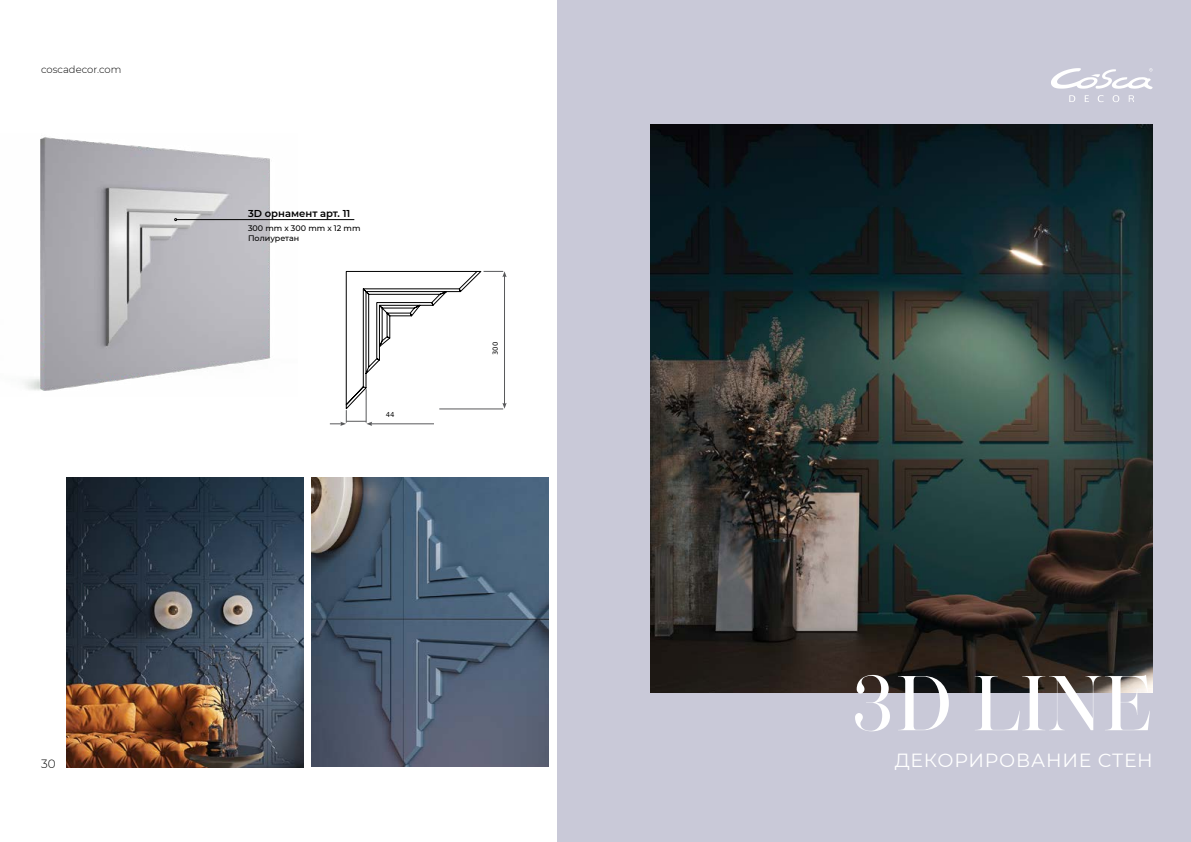
<style>
.page{position:relative;width:1191px;height:842px;background:#fff}
.page>*{position:absolute;margin:0;border:0;box-sizing:border-box;transform-origin:0 0}
.t1{font:500 75px "Vogue Highline Serif";color:#fff}
.t2{font:19px "Montserrat";letter-spacing:.04em;color:#fff}
.t3{font:300 12px "Montserrat";color:#000}
.t4{font:600 10px "Montserrat";color:#000}
.t5{font:300 10px "Montserrat";color:#000}
.t6{font:500 8px/9.6px "Montserrat";color:#000}
.t7{font:7px "Lucida Sans";color:#000}
.s1{font-weight:300;font-size:12px;color:#000}
</style>
<div class="page">
<img style="left:25px;top:137px;width:273px;height:254px">
<div style="left:557px;top:0;width:634px;height:842px;background:#c9c9d8"></div>
<img style="left:650px;top:125px;width:502px;height:567px">
<hr style="left:177px;top:219px;width:177px;height:1px;background:#000">
<img style="left:66px;top:477px;width:237px;height:290px">
<img style="left:311px;top:477px;width:237px;height:290px">
<svg style="left:330px;top:271px;width:176px;height:155px"></svg>
<svg style="left:1069px;top:95px;width:65px;height:7px"></svg>
<svg style="left:1051px;top:68px;width:101px;height:21px"></svg>
<p class="t5" style="left:41px;top:62px;width:82px">coscadecor.com</p>
<p class="t4" style="left:248px;top:206px;width:104px">3D орнамент арт. 11</p>
<p class="t6" style="left:248px;top:223px;width:114px">300 mm х 300 mm х 12 mm<br>Полиуретан</p>
<p class="t7" style="left:386px;top:411px;width:10px">44</p>
<p class="t7" style="left:491px;top:355px;width:15px;rotate:-90deg">300</p>
<h3 class="t3" style="left:41px;top:755px;width:16px">30</h3>
<h1 class="t1" style="left:849px;top:657px;width:305px">3D LINE</h1>
<h2 class="t2" style="left:894px;top:747px;width:260px">ДЕКОРИРОВАНИЕ СТЕН<span class="s1">31</span></h2>
</div>
